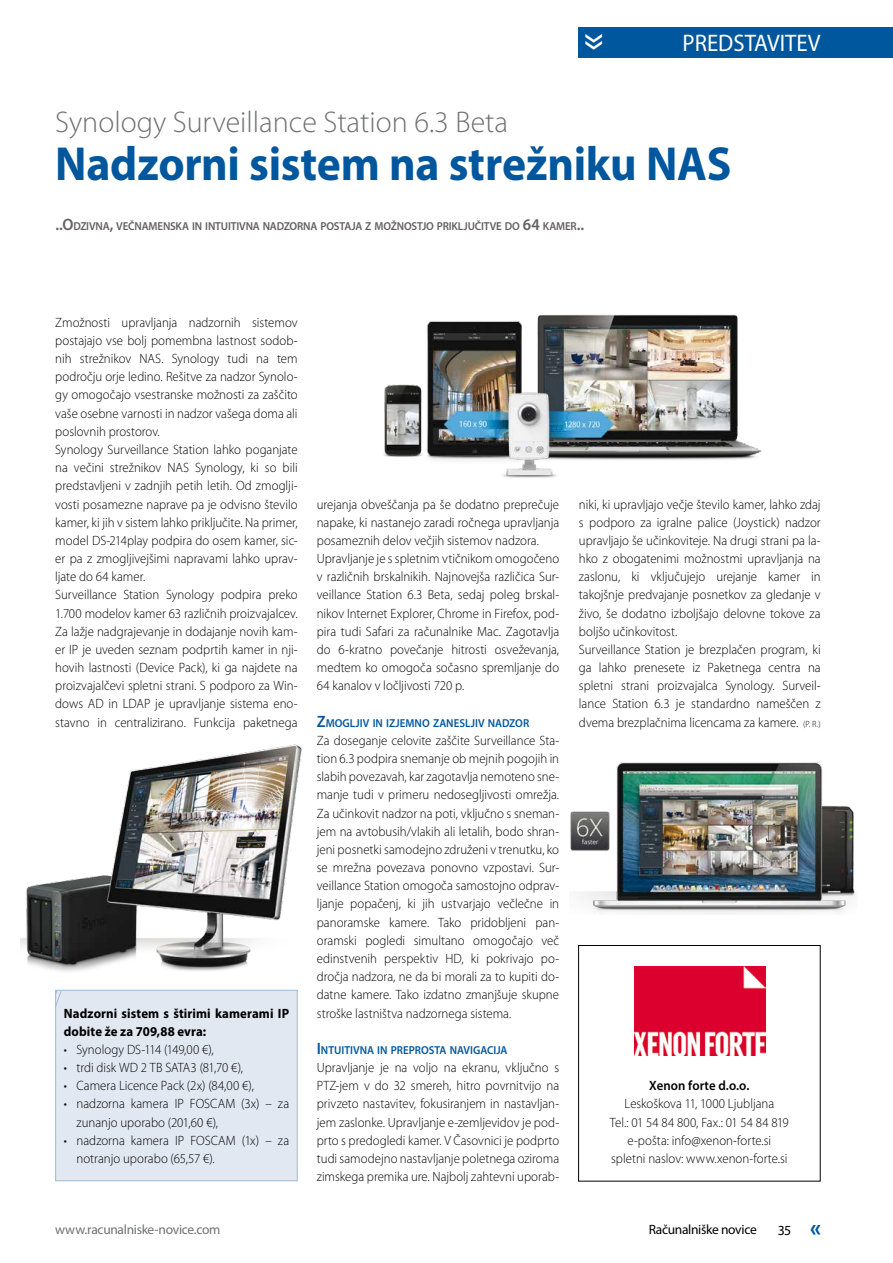
<style>
.page{position:relative;width:893px;height:1263px;background:#fff}
.page>*{position:absolute;margin:0;border:0;box-sizing:border-box;transform-origin:0 0}
.t1{font:700 48px "Myriad Pro";letter-spacing:-.005em;color:#00579d;scale:.95 1}
.t2{font:45px "Myriad Pro";color:#fff;scale:.95 1}
.t3{font:300 30px "Myriad Pro";color:#707172}
.t4{font:700 24.75px "Myriad Pro";color:#00579d;scale:.95 1}
.t5{font:24px "Myriad Pro";color:#fff;scale:.95 1}
.t6{font:13.95px "Myriad Pro";color:#000}
.t7{font:300 13.5px/18.1px "Myriad Pro";color:#000;scale:.95 1}
.t8{font:700 13.5px/18.1px "Myriad Pro";letter-spacing:.01em;color:#000;scale:.95 1}
.t9{font:13.5px "Myriad Pro";letter-spacing:-.025em;color:#707172}
.t10{font:13.5px "Myriad Pro";letter-spacing:-.025em;color:#000}
.t11{font:600 13.5px "Myriad Pro";letter-spacing:.005em;color:#000;scale:.95 1}
.t12{font:600 11.55px "Myriad Pro";letter-spacing:-.015em;color:#636060;scale:.95 1}
.t13{font:600 11.55px "Myriad Pro";color:#00579d;scale:.95 1}
.s1{font-size:16.5px}
.s2{font-size:9px}
</style>
<div class="page">
<div style="left:578px;top:27px;width:315px;height:31px;background:#00579d"></div>
<svg style="left:290px;top:992px;width:6px;height:187px"></svg>
<div style="left:57px;top:992px;width:233px;height:187px;background:#e2e8f2"></div>
<img style="left:383px;top:314px;width:379px;height:164px">
<img style="left:570px;top:762px;width:285px;height:152px">
<img style="left:21px;top:744px;width:281px;height:227px">
<div style="left:578px;top:945px;width:242px;height:236px;border:1px solid #000"></div>
<img style="left:635px;top:966px;width:131px;height:89px">
<h2 class="t2" style="left:625px;top:33px;width:20px;rotate:90deg">»</h2>
<h3 class="t5" style="left:683px;top:29px;width:147px">PREDSTAVITEV</h3>
<h3 class="t3" style="left:55px;top:104px;width:454px">Synology Surveillance Station 6.3 Beta</h3>
<h1 class="t1" style="left:55px;top:133px;width:713px">Nadzorni sistem na strežniku NAS</h1>
<p class="t12" style="left:55px;top:219px;width:558px"><span class="s1">..O</span>DZIVNA<span class="s1">,</span> VEČNAMENSKA IN INTUITIVNA NADZORNA POSTAJA Z MOŽNOSTJO PRIKLJUČITVE DO <span class="s1">64</span> KAMER<span class="s1">..</span></p>
<p class="t7" style="left:55px;top:313px;width:257px">Zmožnosti upravljanja nadzornih sistemov postajajo vse bolj pomembna lastnost sodob&shy;nih strežnikov NAS. Synology tudi na tem področju orje ledino. Rešitve za nadzor Synolo&shy;gy omogočajo vsestranske možnosti za zaščito vaše osebne varnosti in nadzor vašega doma ali poslovnih prostorov.<br>Synology Surveillance Station lahko poganjate na večini strežnikov NAS Synology, ki so bili predstavljeni v zadnjih petih letih. Od zmoglji&shy;vosti posamezne naprave pa je odvisno število kamer, ki jih v sistem lahko priključite. Na primer, model DS-214play podpira do osem kamer, sic&shy;er pa z zmogljivejšimi napravami lahko uprav&shy;ljate do 64 kamer.<br>Surveillance Station Synology podpira preko 1.700 modelov kamer 63 različnih proizvajalcev.<br>Za lažje nadgrajevanje in dodajanje novih kam&shy;er IP je uveden seznam podprtih kamer in nji&shy;hovih lastnosti (Device Pack), ki ga najdete na proizvajalčevi spletni strani. S podporo za Win&shy;dows AD in LDAP je upravljanje sistema eno&shy;stavno in centralizirano. Funkcija paketnega</p>
<p class="t8" style="left:64px;top:1003px;width:239px">Nadzorni sistem s štirimi kamerami IP dobite že za 709,88 evra:</p>
<p class="t7" style="left:64px;top:1040px;width:159px">• Synology DS-114 (149,00 €),</p>
<p class="t7" style="left:64px;top:1058px;width:190px">• trdi disk WD 2 TB SATA3 (81,70 €),</p>
<p class="t7" style="left:64px;top:1076px;width:202px">• Camera Licence Pack (2x) (84,00 €),</p>
<p class="t7" style="left:77px;top:1095px;width:225px;text-indent:-13px">• nadzorna kamera IP FOSCAM (3x) – za zunanjo uporabo (201,60 €),</p>
<p class="t7" style="left:77px;top:1131px;width:225px;text-indent:-13px">• nadzorna kamera IP FOSCAM (1x) – za notranjo uporabo (65,57 €).</p>
<p class="t7" style="left:317px;top:495px;width:257px">urejanja obveščanja pa še dodatno preprečuje napake, ki nastanejo zaradi ročnega upravljanja posameznih delov večjih sistemov nadzora.<br>Upravljanje je s spletnim vtičnikom omogočeno v različnih brskalnikih. Najnovejša različica Sur&shy;veillance Station 6.3 Beta, sedaj poleg brskal&shy;nikov Internet Explorer, Chrome in Firefox, pod&shy;pira tudi Safari za računalnike Mac. Zagotavlja do 6-kratno povečanje hitrosti osveževanja, medtem ko omogoča sočasno spremljanje do 64 kanalov v ločljivosti 720 p.</p>
<p class="t13" style="left:317px;top:715px;width:225px"><span class="s1">Z</span>MOGLJIV IN IZJEMNO ZANESLJIV NADZOR</p>
<p class="t7" style="left:317px;top:731px;width:257px;text-align:justify">Za doseganje celovite zaščite Surveillance Sta&shy;tion 6.3 podpira snemanje ob mejnih pogojih in slabih povezavah, kar zagotavlja nemoteno sne&shy;manje tudi v primeru nedosegljivosti omrežja.<br>Za učinkovit nadzor na poti, vključno s sneman&shy;jem na avtobusih/vlakih ali letalih, bodo shran&shy;jeni posnetki samodejno združeni v trenutku, ko se mrežna povezava ponovno vzpostavi. Sur&shy;veillance Station omogoča samostojno odprav&shy;ljanje popačenj, ki jih ustvarjajo večlečne in panoramske kamere. Tako pridobljeni pan&shy;oramski pogledi simultano omogočajo več edinstvenih perspektiv HD, ki pokrivajo po&shy;dročja nadzora, ne da bi morali za to kupiti do&shy;datne kamere. Tako izdatno zmanjšuje skupne stroške lastništva nadzornega sistema.</p>
<p class="t13" style="left:317px;top:1043px;width:202px"><span class="s1">I</span> NTUITIVNA IN PREPROSTA NAVIGACIJA</p>
<p class="t7" style="left:317px;top:1058px;width:257px;text-align:justify">Upravljanje je na voljo na ekranu, vključno s PTZ-jem v do 32 smereh, hitro povrnitvijo na privzeto nastavitev, fokusiranjem in nastavljan&shy;jem zaslonke. Upravljanje e-zemljevidov je pod&shy;prto s predogledi kamer. V Časovnici je podprto tudi samodejno nastavljanje poletnega oziroma zimskega premika ure. Najbolj zahtevni uporab-</p>
<p class="t7" style="left:579px;top:495px;width:256px">niki, ki upravljajo večje število kamer, lahko zdaj s podporo za igralne palice (Joystick) nadzor upravljajo še učinkoviteje. Na drugi strani pa la&shy;hko z obogatenimi možnostmi upravljanja na zaslonu, ki vključujejo urejanje kamer in takojšnje predvajanje posnetkov za gledanje v živo, še dodatno izboljšajo delovne tokove za boljšo učinkovitost.<br>Surveillance Station je brezplačen program, ki ga lahko prenesete iz Paketnega centra na spletni strani proizvajalca Synology. Surveil&shy;lance Station 6.3 je standardno nameščen z dvema brezplačnima licencama za kamere. <span class="s2">(P. R.)</span></p>
<p class="t11" style="left:649px;top:1077px;width:107px">Xenon forte d.o.o.</p>
<p class="t7" style="left:610px;top:1095px;width:190px;text-align:center">Leskoškova 11, 1000 Ljubljana<br>Tel.: 01 54 84 800, Fax.: 01 54 84 819 e-pošta: info@xenon-forte.si spletni naslov: www.xenon-forte.si</p>
<p class="t9" style="left:55px;top:1221px;width:167px">www.racunalniske-novice.com</p>
<p class="t10" style="left:649px;top:1221px;width:109px">Računalniške novice</p>
<p class="t6" style="left:778px;top:1221px;width:15px">35</p>
<h3 class="t4" style="left:810px;top:1211px;width:13px">«</h3>
</div>
